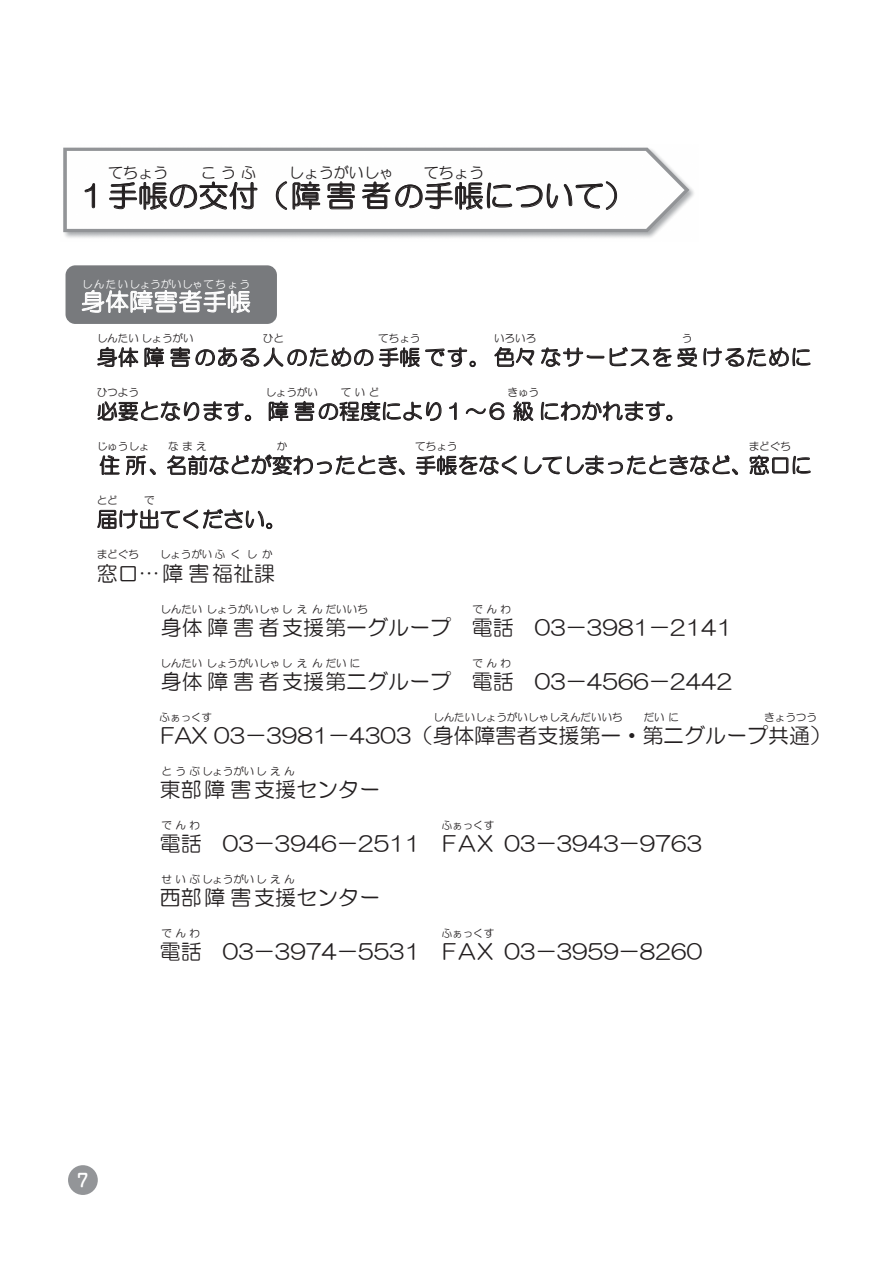
<style>
.page{position:relative;width:893px;height:1263px;background:#fff}
.page>*{position:absolute;margin:0;border:0;box-sizing:border-box;transform-origin:0 0}
.t1{font:30px "HG Maru Gothic MPRO";letter-spacing:.005em;color:#231f20}
.t2{font:24px "HG Maru Gothic MPRO";letter-spacing:.01em;color:#fff}
.t3{font:21px "HG Maru Gothic MPRO";letter-spacing:.005em;color:#231f20}
.t4{font:21px "HG Maru Gothic MPRO";letter-spacing:.06em;color:#231f20}
.t5{font:500 18px "Jun 34 Pro";color:#fff}
.t6{font:15px "HG Maru Gothic MPRO";color:#231f20}
.t7{font:10.5px "HG Maru Gothic MPRO";color:#231f20}
.t8{font:10.5px "HG Maru Gothic MPRO";letter-spacing:.16em;color:#231f20}
.t9{font:10.5px "HG Maru Gothic MPRO";letter-spacing:.065em;color:#fff}
.t10{font:10.5px "HG Maru Gothic MPRO";letter-spacing:.12em;color:#231f20}
</style>
<div class="page">
<div style="left:68px;top:1165px;width:30px;height:30px;background:#939598;border-radius:50%"></div>
<img style="left:63px;top:147px;width:631px;height:91px">
<div style="left:66px;top:265px;width:211px;height:59px;background:#787a7d;border-radius:10px"></div>
<svg style="left:85px;top:183px;width:10px;height:25px"></svg>
<svg style="left:109px;top:182px;width:149px;height:28px"></svg>
<svg style="left:276px;top:181px;width:44px;height:29px"></svg>
<svg style="left:327px;top:181px;width:28px;height:28px"></svg>
<svg style="left:362px;top:182px;width:255px;height:28px"></svg>
<svg style="left:82px;top:290px;width:168px;height:23px"></svg>
<svg style="left:97px;top:347px;width:41px;height:20px"></svg>
<svg style="left:145px;top:347px;width:19px;height:20px"></svg>
<svg style="left:170px;top:347px;width:20px;height:20px"></svg>
<svg style="left:196px;top:347px;width:177px;height:20px"></svg>
<svg style="left:379px;top:347px;width:97px;height:20px"></svg>
<svg style="left:494px;top:347px;width:40px;height:20px"></svg>
<svg style="left:541px;top:347px;width:63px;height:20px"></svg>
<svg style="left:610px;top:347px;width:61px;height:19px"></svg>
<svg style="left:677px;top:348px;width:20px;height:19px"></svg>
<svg style="left:703px;top:347px;width:107px;height:20px"></svg>
<svg style="left:98px;top:401px;width:153px;height:20px"></svg>
<svg style="left:269px;top:401px;width:19px;height:20px"></svg>
<svg style="left:295px;top:401px;width:146px;height:20px"></svg>
<svg style="left:449px;top:402px;width:8px;height:18px"></svg>
<svg style="left:466px;top:402px;width:38px;height:18px"></svg>
<svg style="left:513px;top:401px;width:20px;height:20px"></svg>
<svg style="left:541px;top:401px;width:131px;height:20px"></svg>
<svg style="left:100px;top:455px;width:20px;height:20px"></svg>
<svg style="left:126px;top:455px;width:30px;height:20px"></svg>
<svg style="left:167px;top:454px;width:237px;height:21px"></svg>
<svg style="left:416px;top:455px;width:101px;height:20px"></svg>
<svg style="left:525px;top:455px;width:213px;height:20px"></svg>
<svg style="left:750px;top:455px;width:61px;height:20px"></svg>
<svg style="left:98px;top:509px;width:174px;height:21px"></svg>
<p class="t6" style="left:108px;top:165px;width:62px">てちょう</p>
<p class="t6" style="left:201px;top:165px;width:57px">こうふ</p>
<p class="t6" style="left:289px;top:165px;width:107px">しょうがいしゃ</p>
<p class="t6" style="left:424px;top:165px;width:62px">てちょう</p>
<p class="t1" style="left:81px;top:181px;width:555px">1手帳の交付（障害者の手帳について）</p>
<p class="t9" style="left:82px;top:279px;width:170px">しんたいしょうがいしゃてちょう</p>
<p class="t2" style="left:81px;top:290px;width:171px">身体障害者手帳</p>
<p class="t7" style="left:97px;top:333px;width:98px">しんたいしょうがい</p>
<p class="t7" style="left:263px;top:333px;width:23px">ひと</p>
<p class="t7" style="left:378px;top:333px;width:44px">てちょう</p>
<p class="t7" style="left:494px;top:333px;width:44px">いろいろ</p>
<p class="t7" style="left:682px;top:333px;width:12px">う</p>
<p class="t4" style="left:97px;top:347px;width:716px">身体障害のある人のための手帳です。色々なサービスを受けるために</p>
<p class="t7" style="left:97px;top:387px;width:44px">ひつよう</p>
<p class="t7" style="left:265px;top:387px;width:54px">しょうがい</p>
<p class="t7" style="left:341px;top:387px;width:40px">ていど</p>
<p class="t7" style="left:508px;top:387px;width:33px">きゅう</p>
<p class="t3" style="left:97px;top:401px;width:591px">必要となります。障害の程度により１～６級にわかれます。</p>
<p class="t7" style="left:97px;top:441px;width:54px">じゅうしょ</p>
<p class="t7" style="left:168px;top:441px;width:40px">なまえ</p>
<p class="t7" style="left:277px;top:441px;width:12px">か</p>
<p class="t7" style="left:415px;top:441px;width:44px">てちょう</p>
<p class="t7" style="left:749px;top:441px;width:44px">まどぐち</p>
<p class="t3" style="left:99px;top:455px;width:714px">住所、名前などが変わったとき、手帳をなくしてしまったときなど、窓口に</p>
<p class="t7" style="left:97px;top:495px;width:23px">とど</p>
<p class="t7" style="left:144px;top:495px;width:12px">で</p>
<p class="t3" style="left:97px;top:509px;width:191px">届け出てください。</p>
<p class="t7" style="left:97px;top:549px;width:44px">まどぐち</p>
<p class="t10" style="left:160px;top:549px;width:114px">しょうがいふくしか</p>
<p class="t3" style="left:97px;top:563px;width:180px">窓口…障害福祉課</p>
<p class="t7" style="left:160px;top:604px;width:209px">しんたいしょうがいしゃしえんだいいち</p>
<p class="t7" style="left:472px;top:604px;width:40px">でんわ</p>
<p class="t3" style="left:161px;top:617px;width:573px">身体障害者支援第一グループ　電話　03－3981－2141</p>
<p class="t3" style="left:161px;top:671px;width:573px">身体障害者支援第二グループ　電話　03－4566－2442</p>
<p class="t3" style="left:161px;top:725px;width:672px">FAX 03－3981－4303（身体障害者支援第一・第二グループ共通）</p>
<p class="t3" style="left:160px;top:779px;width:222px">東部障害支援センター</p>
<p class="t7" style="left:160px;top:658px;width:202px">しんたいしょうがいしゃしえんだいに</p>
<p class="t7" style="left:472px;top:658px;width:40px">でんわ</p>
<p class="t7" style="left:433px;top:712px;width:247px">しんたいしょうがいしゃしえんだいいち　　だい に</p>
<p class="t7" style="left:160px;top:712px;width:54px">ふぁっくす</p>
<p class="t7" style="left:764px;top:712px;width:54px">きょうつう</p>
<p class="t8" style="left:161px;top:766px;width:135px">とうぶしょうがいしえん</p>
<p class="t7" style="left:161px;top:820px;width:40px">でんわ</p>
<p class="t3" style="left:160px;top:833px;width:43px">電話</p>
<p class="t7" style="left:442px;top:820px;width:54px">ふぁっくす</p>
<p class="t3" style="left:223px;top:833px;width:272px">03－3946－2511 FAX</p>
<p class="t8" style="left:161px;top:874px;width:135px">せいぶしょうがいしえん</p>
<p class="t3" style="left:160px;top:887px;width:222px">西部障害支援センター</p>
<p class="t7" style="left:161px;top:928px;width:40px">でんわ</p>
<p class="t7" style="left:442px;top:928px;width:54px">ふぁっくす</p>
<p class="t3" style="left:160px;top:941px;width:43px">電話</p>
<p class="t3" style="left:223px;top:941px;width:272px">03－3974－5531 FAX</p>
<p class="t3" style="left:505px;top:833px;width:199px">03－3943－9763</p>
<p class="t3" style="left:505px;top:941px;width:199px">03－3959－8260</p>
<p class="t5" style="left:77px;top:1166px;width:13px">7</p>
</div>
